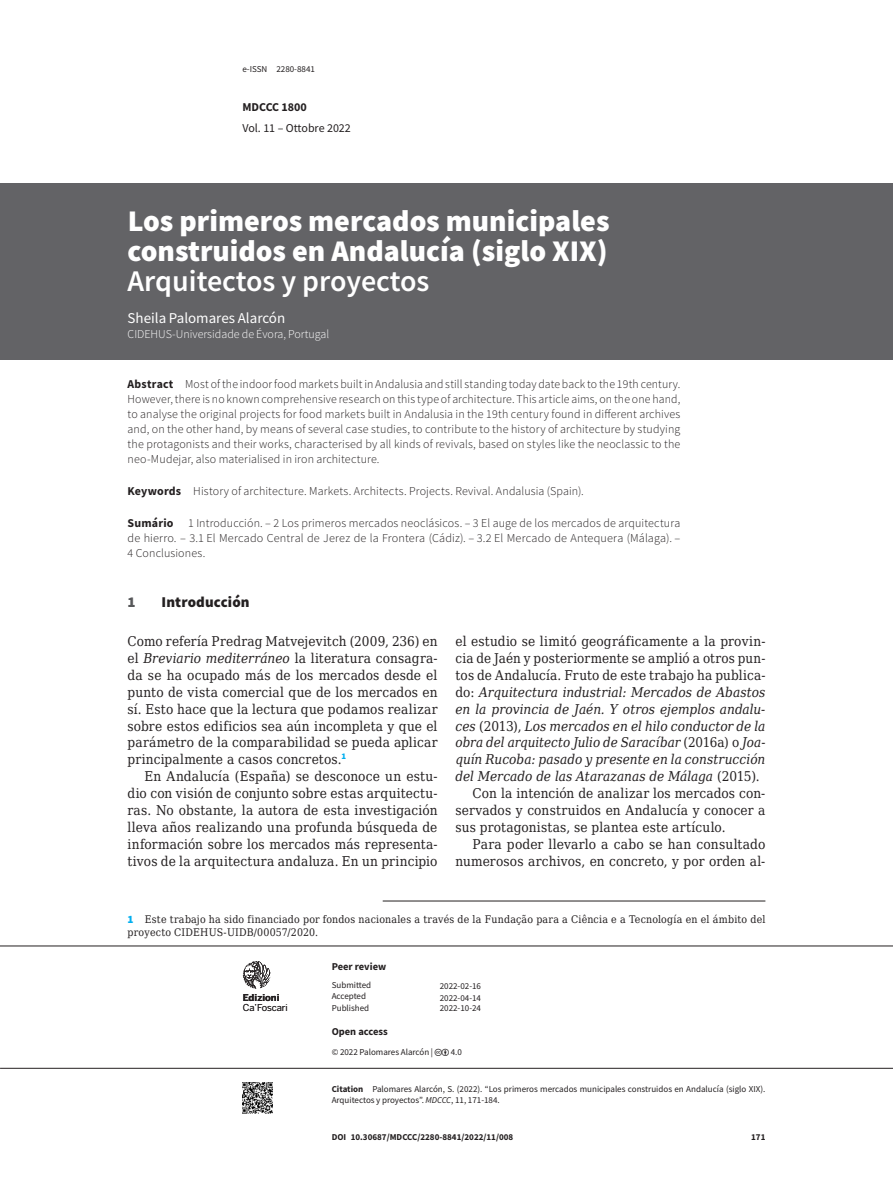
<style>
.page{position:relative;width:893px;height:1191px;background:#fff}
.page>*{position:absolute;margin:0;border:0;box-sizing:border-box;transform-origin:0 0}
.t1{font:900 30px/30px "Source Sans Pro";color:#fff}
.t2{font:600 30px "Source Sans Pro";letter-spacing:-.005em;color:#fff}
.t3{font:15px "Source Sans Pro";color:#fff}
.t4{font:900 15px "Source Sans Pro";letter-spacing:.01em;color:#231f20}
.t5{font:900 15px "Source Sans Pro";color:#57585a}
.t6{font:13.5px/16.8px "DejaVu Serif Condensed";letter-spacing:.01em;color:#231f20;text-align:justify}
.t7{font:italic 13.5px "DejaVu Serif Condensed";color:#231f20}
.t8{font:300 12px/15px "Source Sans Pro";letter-spacing:.01em;color:#231f20;text-align:justify}
.t9{font:300 12px "Source Sans Pro";color:#fff}
.t10{font:12px "Source Sans Pro";color:#231f20}
.t11{font:700 12px "Source Sans Pro";color:#231f20}
.t12{font:10.5px/13.2px "DejaVu Serif Condensed";letter-spacing:.02em;color:#231f20}
.t13{font:700 10.5px "Source Sans Pro";color:#231f20}
.t14{font:9.45px "Benton Sans";letter-spacing:-.01em;color:#231f20}
.t15{font:700 9.45px "Benton Sans";color:#231f20}
.t16{font:9px/11.2px "Source Sans Pro";color:#231f20}
.t17{font:700 9px "Source Sans Pro";color:#231f20}
.s1{font-weight:700}
.s2{font-style:italic}
.s3{font-style:normal}
.s4{font-family:"Source Sans Pro";font-weight:900;font-size:11.25px;color:#00aeef}
</style>
<div class="page">
<hr style="left:0;top:1068px;width:893px;height:1px;background:#231f20">
<hr style="left:0;top:945px;width:893px;height:1px;background:#231f20">
<img style="left:242px;top:1082px;width:31px;height:31px">
<svg style="left:243px;top:961px;width:27px;height:27px"></svg>
<div style="left:0;top:183px;width:893px;height:176px;background:#636366"></div>
<hr style="left:383px;top:900px;width:382px;height:1px;background:#231f20">
<p class="t16" style="left:242px;top:63px;width:74px">e-ISSN 2280-8841</p>
<p class="t11" style="left:242px;top:99px;width:66px">MDCCC 1800</p>
<p class="t10" style="left:242px;top:121px;width:110px">Vol. 11 – Ottobre 2022</p>
<h1 class="t1" style="left:128px;top:205px;width:484px">Los primeros mercados municipales construidos en Andalucía (siglo XIX)</h1>
<h1 class="t2" style="left:128px;top:261px;width:303px">Arquitectos y proyectos</h1>
<p class="t3" style="left:128px;top:308px;width:159px">Sheila Palomares Alarcón</p>
<p class="t9" style="left:128px;top:326px;width:203px">CIDEHUS-Universidade de Évora, Portugal</p>
<p class="t8" style="left:128px;top:377px;width:554px"><span class="s1">Abstract</span> Most of the indoor food markets built in Andalusia and still standing today date back to the 19th century.<br>However, there is no known comprehensive research on this type of architecture. This article aims, on the one hand, to analyse the original projects for food markets built in Andalusia in the 19th century found in different archives and, on the other hand, by means of several case studies, to contribute to the history of architecture by studying the protagonists and their works, characterised by all kinds of revivals, based on styles like the neoclassic to the neo-Mudejar, also materialised in iron architecture.</p>
<p class="t8" style="left:128px;top:484px;width:458px"><span class="s1">Keywords</span> History of architecture. Markets. Architects. Projects. Revival. Andalusia (Spain).</p>
<p class="t8" style="left:128px;top:516px;width:554px"><span class="s1">Sumário</span> 1 Introducción. – 2 Los primeros mercados neoclásicos. – 3 El auge de los mercados de arquitectura de hierro. – 3.1 El Mercado Central de Jerez de la Frontera (Cádiz). – 3.2 El Mercado de Antequera (Málaga). – 4 Conclusiones.</p>
<p class="t5" style="left:128px;top:591px;width:10px">1</p>
<p class="t4" style="left:162px;top:591px;width:89px">Introducción</p>
<p class="t6" style="left:128px;top:632px;width:311px">Como refería Predrag Matvejevitch (2009, 236) en el <span class="s2">Breviario mediterráneo</span> la literatura consagra&shy;da se ha ocupado más de los mercados desde el punto de vista comercial que de los mercados en sí. Esto hace que la lectura que podamos realizar sobre estos edificios sea aún incompleta y que el parámetro de la comparabilidad se pueda aplicar principalmente a casos concretos.<sup>1</sup></p>
<p class="t6" style="left:128px;top:767px;width:311px;text-indent:17px">En Andalucía (España) se desconoce un estu&shy;dio con visión de conjunto sobre estas arquitectu&shy;ras. No obstante, la autora de esta investigación lleva años realizando una profunda búsqueda de información sobre los mercados más representa&shy;tivos de la arquitectura andaluza. En un principio</p>
<p class="t6" style="left:455px;top:632px;width:311px">el estudio se limitó geográficamente a la provin-</p>
<p class="t6" style="left:455px;top:649px;width:311px">cia de Jaén y posteriormente se amplió a otros pun-</p>
<p class="t6" style="left:455px;top:666px;width:311px">tos de Andalucía. Fruto de este trabajo ha publica-</p>
<p class="t7" style="left:455px;top:682px;width:311px"><span class="s3">do:</span> Arquitectura industrial: Mercados de Abastos</p>
<p class="t7" style="left:455px;top:698px;width:311px">en la provincia de Jaén. Y otros ejemplos andalu-</p>
<p class="t7" style="left:455px;top:715px;width:311px">ces <span class="s3">(2013),</span> Los mercados en el hilo conductor de la</p>
<p class="t7" style="left:455px;top:732px;width:311px">obra del arquitecto Julio de Saracíbar <span class="s3">(2016a) o</span> Joa-</p>
<p class="t7" style="left:455px;top:749px;width:311px">quín Rucoba: pasado y presente en la construcción</p>
<p class="t7" style="left:455px;top:766px;width:306px">del Mercado de las Atarazanas de Málaga <span class="s3">(2015).</span></p>
<p class="t6" style="left:472px;top:784px;width:294px">Con la intención de analizar los mercados con-</p>
<p class="t6" style="left:455px;top:801px;width:311px">servados y construidos en Andalucía y conocer a</p>
<p class="t6" style="left:455px;top:818px;width:272px">sus protagonistas, se plantea este artículo.</p>
<p class="t6" style="left:472px;top:835px;width:294px">Para poder llevarlo a cabo se han consultado</p>
<p class="t6" style="left:455px;top:852px;width:311px">numerosos archivos, en concreto, y por orden al-</p>
<p class="t12" style="left:128px;top:912px;width:639px"><span class="s4">1</span> Este trabajo ha sido financiado por fondos nacionales a través de la Fundação para a Ciência e a Tecnología en el ámbito del proyecto CIDEHUS-UIDB/00057/2020.</p>
<p class="t15" style="left:243px;top:991px;width:38px">Edizioni</p>
<p class="t14" style="left:243px;top:1001px;width:47px">Ca’Foscari</p>
<p class="t13" style="left:332px;top:959px;width:56px">Peer review</p>
<p class="t16" style="left:332px;top:979px;width:41px">Submitted</p>
<p class="t16" style="left:440px;top:980px;width:43px">2022-02-16</p>
<p class="t16" style="left:332px;top:990px;width:36px">Accepted</p>
<p class="t16" style="left:440px;top:992px;width:43px">2022-04-14</p>
<p class="t16" style="left:332px;top:1002px;width:39px">Published</p>
<p class="t16" style="left:440px;top:1002px;width:43px">2022-10-24</p>
<p class="t13" style="left:332px;top:1024px;width:58px">Open access</p>
<p class="t16" style="left:332px;top:1046px;width:103px">© 2022 Palomares Alarcón |</p>
<p class="t16" style="left:451px;top:1046px;width:13px">4.0</p>
<p class="t16" style="left:332px;top:1083px;width:435px"><span class="s1">Citation</span> Palomares Alarcón, S. (2022). “Los primeros mercados municipales construidos en Andalucía (siglo XIX).<br>Arquitectos y proyectos”. <span class="s2">MDCCC</span>, 11, 171-184.</p>
<p class="t17" style="left:332px;top:1131px;width:183px">DOI 10.30687/MDCCC/2280-8841/2022/11/008</p>
<p class="t17" style="left:751px;top:1131px;width:16px">171</p>
</div>
